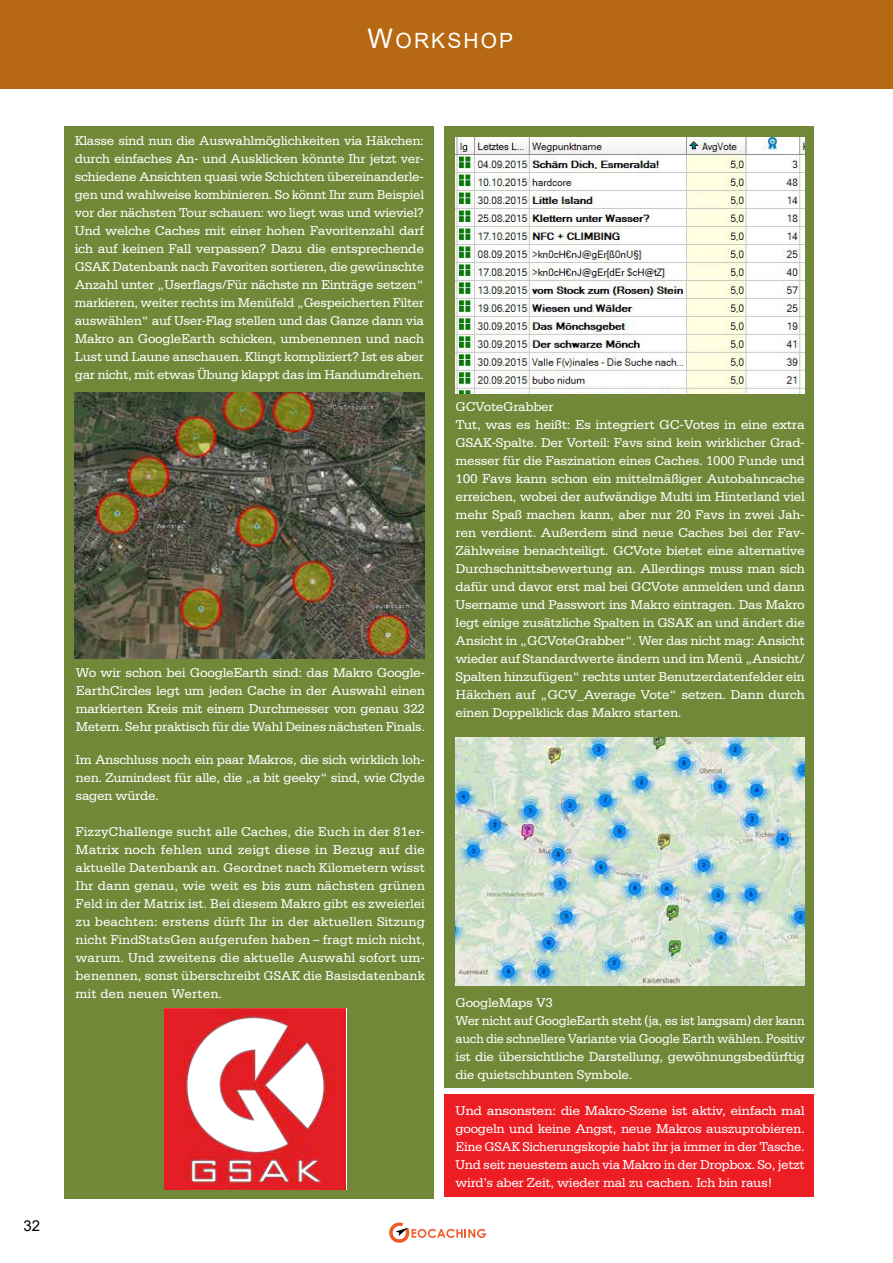
<style>
.page{position:relative;width:893px;height:1263px;background:#fff}
.page>*{position:absolute;margin:0;border:0;box-sizing:border-box;transform-origin:0 0}
.t1{font:21px "Arial";letter-spacing:.1em;color:#fff}
.t2{font:15px "Arial";color:#000}
.t3{font:13.5px/18px "Serifa Std";letter-spacing:-.025em;color:#fff;text-align:justify}
.t4{font:13.5px/18px "Serifa Std";letter-spacing:-.025em;color:#fff;text-align:justify;scale:1.04 1}
.s1{font-size:27px}
</style>
<div class="page">
<div style="left:0;top:0;width:893px;height:88px;background:#b76812"></div>
<svg style="left:389px;top:1222px;width:97px;height:21px"></svg>
<div style="left:64px;top:126px;width:370px;height:1072px;background:#718839"></div>
<div style="left:444px;top:1094px;width:370px;height:103px;background:#ed1d24"></div>
<div style="left:444px;top:126px;width:370px;height:962px;background:#718839"></div>
<img style="left:75px;top:393px;width:349px;height:265px">
<img style="left:456px;top:137px;width:348px;height:256px">
<img style="left:456px;top:738px;width:349px;height:248px">
<img style="left:165px;top:1008px;width:181px;height:182px">
<p class="t2" style="left:24px;top:1217px;width:18px">32</p>
<h1 class="t1" style="left:367px;top:28px;width:147px"><span class="s1">W</span>ORKSHOP</h1>
<p class="t3" style="left:75px;top:131px;width:351px">Klasse sind nun die Auswahlmöglichkeiten via Häkchen: durch einfaches An- und Ausklicken könnte Ihr jetzt ver&shy;schiedene Ansichten quasi wie Schichten übereinanderle&shy;gen und wahlweise kombinieren. So könnt Ihr zum Beispiel vor der nächsten Tour schauen: wo liegt was und wieviel?<br>Und welche Caches mit einer hohen Favoritenzahl darf ich auf keinen Fall verpassen? Dazu die entsprechende GSAK Datenbank nach Favoriten sortieren, die gewünschte Anzahl unter „Userflags/Für nächste nn Einträge setzen“ markieren, weiter rechts im Menüfeld „Gespeicherten Filter auswählen“ auf User-Flag stellen und das Ganze dann via Makro an GoogleEarth schicken, umbenennen und nach Lust und Laune anschauen. Klingt kompliziert? Ist es aber gar nicht, mit etwas Übung klappt das im Handumdrehen.</p>
<p class="t3" style="left:76px;top:664px;width:351px">Wo wir schon bei GoogleEarth sind: das Makro Google-EarthCircles legt um jeden Cache in der Auswahl einen markierten Kreis mit einem Durchmesser von genau 322<br>Metern. Sehr praktisch für die Wahl Deines nächsten Finals.</p>
<p class="t3" style="left:76px;top:751px;width:351px">Im Anschluss noch ein paar Makros, die sich wirklich loh&shy;nen. Zumindest für alle, die „a bit geeky“ sind, wie Clyde sagen würde.</p>
<p class="t3" style="left:76px;top:823px;width:351px">FizzyChallenge sucht alle Caches, die Euch in der 81er-Matrix noch fehlen und zeigt diese in Bezug auf die aktuelle Datenbank an. Geordnet nach Kilometern wisst Ihr dann genau, wie weit es bis zum nächsten grünen Feld in der Matrix ist. Bei diesem Makro gibt es zweierlei zu beachten: erstens dürft Ihr in der aktuellen Sitzung nicht FindStatsGen aufgerufen haben – fragt mich nicht, warum. Und zweitens die aktuelle Auswahl sofort um&shy;benennen, sonst überschreibt GSAK die Basisdatenbank mit den neuen Werten.</p>
<p class="t3" style="left:456px;top:397px;width:351px;text-align:left">GCVoteGrabber<br>Tut, was es heißt: Es integriert GC-Votes in eine extra GSAK-Spalte. Der Vorteil: Favs sind kein wirklicher Grad&shy;messer für die Faszination eines Caches. 1000 Funde und 100 Favs kann schon ein mittelmäßiger Autobahncache erreichen, wobei der aufwändige Multi im Hinterland viel mehr Spaß machen kann, aber nur 20 Favs in zwei Jah&shy;ren verdient. Außerdem sind neue Caches bei der Fav-Zählweise benachteiligt. GCVote bietet eine alternative Durchschnittsbewertung an. Allerdings muss man sich dafür und davor erst mal bei GCVote anmelden und dann Username und Passwort ins Makro eintragen. Das Makro legt einige zusätzliche Spalten in GSAK an und ändert die Ansicht in „GCVoteGrabber“. Wer das nicht mag: Ansicht wieder auf Standardwerte ändern und im Menü „Ansicht/ Spalten hinzufügen“ rechts unter Benutzerdatenfelder ein Häkchen auf „GCV_Average Vote“ setzen. Dann durch einen Doppelklick das Makro starten.</p>
<p class="t3" style="left:456px;top:993px;width:351px;text-align:left">GoogleMaps V3<br>Wer nicht auf GoogleEarth steht (ja, es ist langsam) der kann auch die schnellere Variante via Google Earth wählen. Positiv ist die übersichtliche Darstellung, gewöhnungsbedürftig die quietschbunten Symbole.</p>
<p class="t4" style="left:456px;top:1101px;width:337px">Und ansonsten: die Makro-Szene ist aktiv, einfach mal googeln und keine Angst, neue Makros auszuprobieren.<br>Eine GSAK Sicherungskopie habt ihr ja immer in der Tasche.<br>Und seit neuestem auch via Makro in der Dropbox. So, jetzt wird’s aber Zeit, wieder mal zu cachen. Ich bin raus!</p>
</div>
